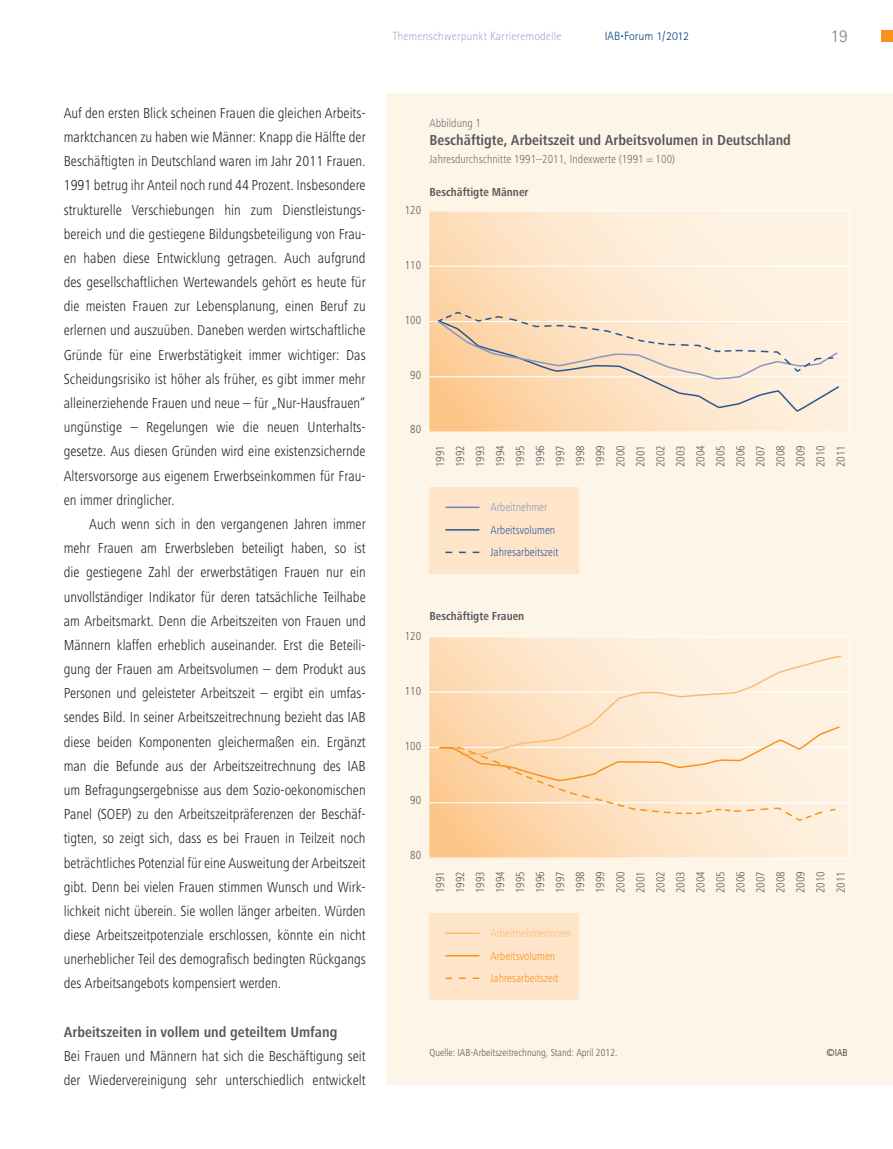
<style>
.page{position:relative;width:893px;height:1149px;background:#fff}
.page>*{position:absolute;margin:0;border:0;box-sizing:border-box;transform-origin:0 0}
.t1{font:300 18px "Rotis Sans Serif";color:#808285}
.t2{font:300 condensed 15px/24.2px "Frutiger Next LT";color:#231f20;text-align:justify}
.t3{font:700 condensed 15px "Frutiger Next LT";color:#57585a}
.t4{font:300 condensed 12px/20.1px "Frutiger Next LT";color:#57585a;text-align:justify}
.t5{font:300 condensed 12px "Frutiger Next LT";color:#6c6d70}
.t6{font:700 condensed 12px "Frutiger Next LT";color:#57585a}
.t7{font:300 12px "Rotis Sans Serif";color:#a0acce}
.t8{font:300 condensed 12px/22.5px "Frutiger Next LT";color:#285894}
.t9{font:300 condensed 12px/22.5px "Frutiger Next LT";color:#f7931d}
.t10{font:300 condensed 12px "Frutiger Next LT";color:#fcbb74}
.t11{font:300 12px "Rotis Sans Serif";color:#014081}
.t12{font:300 condensed 12px "Frutiger Next LT";color:#8798c1}
.t13{font:300 condensed 10.5px "Frutiger Next LT";color:#57585a}
.t14{font:300 condensed 10.5px "Frutiger Next LT";color:#231f20}
</style>
<div class="page">
<div style="left:881px;top:30px;width:12px;height:12px;background:#f7931d"></div>
<div style="left:387px;top:94px;width:506px;height:990px;background:#fef5e9"></div>
<svg style="left:429px;top:211px;width:418px;height:220px"></svg>
<hr style="left:428px;top:210px;width:422px;height:1px;background:#fff">
<hr style="left:428px;top:211px;width:1px;height:54px;background:#fff">
<hr style="left:849px;top:211px;width:1px;height:54px;background:#fff">
<hr style="left:428px;top:265px;width:422px;height:2px;background:#fff">
<hr style="left:428px;top:267px;width:1px;height:54px;background:#fff">
<hr style="left:849px;top:267px;width:1px;height:54px;background:#fff">
<hr style="left:428px;top:321px;width:422px;height:1px;background:#fff">
<hr style="left:428px;top:322px;width:1px;height:54px;background:#fff">
<hr style="left:849px;top:322px;width:1px;height:54px;background:#fff">
<hr style="left:428px;top:376px;width:422px;height:1px;background:#fff">
<hr style="left:428px;top:377px;width:1px;height:54px;background:#fff">
<hr style="left:849px;top:377px;width:1px;height:54px;background:#fff">
<hr style="left:428px;top:431px;width:422px;height:1px;background:#fff">
<div style="left:429px;top:487px;width:150px;height:87px;background:#fee5ca"></div>
<hr style="left:445px;top:506px;width:34px;height:2px;background:#7186b4">
<hr style="left:445px;top:529px;width:34px;height:1px;background:#285894">
<svg style="left:445px;top:551px;width:34px;height:2px"></svg>
<svg style="left:437px;top:311px;width:403px;height:101px"></svg>
<svg style="left:429px;top:637px;width:419px;height:220px"></svg>
<hr style="left:428px;top:636px;width:422px;height:1px;background:#fff">
<hr style="left:428px;top:637px;width:1px;height:54px;background:#fff">
<hr style="left:849px;top:637px;width:1px;height:54px;background:#fff">
<hr style="left:428px;top:691px;width:422px;height:1px;background:#fff">
<hr style="left:428px;top:692px;width:1px;height:54px;background:#fff">
<hr style="left:849px;top:692px;width:1px;height:54px;background:#fff">
<hr style="left:428px;top:746px;width:422px;height:1px;background:#fff">
<hr style="left:428px;top:747px;width:1px;height:54px;background:#fff">
<hr style="left:849px;top:747px;width:1px;height:54px;background:#fff">
<hr style="left:428px;top:801px;width:422px;height:2px;background:#fff">
<hr style="left:428px;top:803px;width:1px;height:54px;background:#fff">
<hr style="left:849px;top:803px;width:1px;height:54px;background:#fff">
<hr style="left:428px;top:857px;width:422px;height:1px;background:#fff">
<div style="left:429px;top:913px;width:150px;height:86px;background:#fee5ca"></div>
<hr style="left:445px;top:932px;width:34px;height:1px;background:#fcbb74">
<hr style="left:445px;top:954px;width:34px;height:2px;background:#f7931d">
<svg style="left:445px;top:977px;width:34px;height:1px"></svg>
<svg style="left:438px;top:654px;width:404px;height:167px"></svg>
<p class="t2" style="left:64px;top:102px;width:303px">Auf den ersten Blick scheinen Frauen die gleichen Arbeits&shy;marktchancen zu haben wie Männer: Knapp die Hälfte der Beschäftigten in Deutschland waren im Jahr 2011 Frauen.<br>1991 betrug ihr Anteil noch rund 44 Prozent. Insbesondere strukturelle Verschiebungen hin zum Dienstleistungs&shy;bereich und die gestiegene Bildungsbeteiligung von Frau&shy;en haben diese Entwicklung getragen. Auch aufgrund des gesellschaftlichen Wertewandels gehört es heute für die meisten Frauen zur Lebensplanung, einen Beruf zu erlernen und auszuüben. Daneben werden wirtschaftliche Gründe für eine Erwerbstätigkeit immer wichtiger: Das Scheidungsrisiko ist höher als früher, es gibt immer mehr alleinerziehende Frauen und neue – für „Nur-Hausfrauen“ ungünstige – Regelungen wie die neuen Unterhalts&shy;gesetze. Aus diesen Gründen wird eine existenzsichernde Altersvorsorge aus eigenem Erwerbseinkommen für Frau&shy;en immer dringlicher.</p>
<p class="t2" style="left:64px;top:513px;width:303px;text-indent:26px">Auch wenn sich in den vergangenen Jahren immer mehr Frauen am Erwerbsleben beteiligt haben, so ist die gestiegene Zahl der erwerbstätigen Frauen nur ein unvollständiger Indikator für deren tatsächliche Teilhabe am Arbeitsmarkt. Denn die Arbeitszeiten von Frauen und Männern klaffen erheblich auseinander. Erst die Beteili&shy;gung der Frauen am Arbeitsvolumen – dem Produkt aus Personen und geleisteter Arbeitszeit – ergibt ein umfas&shy;sendes Bild. In seiner Arbeitszeitrechnung bezieht das IAB diese beiden Komponenten gleichermaßen ein. Ergänzt man die Befunde aus der Arbeitszeitrechnung des IAB um Befragungsergebnisse aus dem Sozio-oekonomischen Panel (SOEP) zu den Arbeitszeitpräferenzen der Beschäf&shy;tigten, so zeigt sich, dass es bei Frauen in Teilzeit noch beträchtliches Potenzial für eine Ausweitung der Arbeitszeit gibt. Denn bei vielen Frauen stimmen Wunsch und Wirk&shy;lichkeit nicht überein. Sie wollen länger arbeiten. Würden diese Arbeitszeitpotenziale erschlossen, könnte ein nicht unerheblicher Teil des demografisch bedingten Rückgangs des Arbeitsangebots kompensiert werden.</p>
<p class="t3" style="left:64px;top:1025px;width:275px">Arbeitszeiten in vollem und geteiltem Umfang</p>
<p class="t2" style="left:64px;top:1044px;width:303px">Bei Frauen und Männern hat sich die Beschäftigung seit der Wiedervereinigung sehr unterschiedlich entwickelt</p>
<p class="t7" style="left:393px;top:32px;width:170px">Themenschwerpunkt Karrieremodelle</p>
<p class="t11" style="left:605px;top:32px;width:86px">IAB<sup>.</sup> Forum 1/2012</p>
<p class="t1" style="left:830px;top:30px;width:19px">19</p>
<p class="t5" style="left:429px;top:118px;width:53px">Abbildung 1</p>
<p class="t3" style="left:429px;top:134px;width:363px">Beschäftigte, Arbeitszeit und Arbeitsvolumen in Deutschland</p>
<p class="t5" style="left:429px;top:154px;width:247px">Jahresdurchschnitte 1991–2011, Indexwerte (1991 = 100)</p>
<p class="t4" style="left:405px;top:201px;width:18px">120</p>
<p class="t6" style="left:429px;top:187px;width:100px">Beschäftigte Männer</p>
<p class="t4" style="left:405px;top:256px;width:18px">110</p>
<p class="t4" style="left:405px;top:310px;width:18px">100</p>
<p class="t4" style="left:410px;top:365px;width:13px">90</p>
<p class="t4" style="left:410px;top:420px;width:13px">80</p>
<p class="t4" style="left:431px;top:467px;width:24px;rotate:-90deg">1991<br>1992<br>1993<br>1994<br>1995<br>1996<br>1997<br>1998<br>1999<br>2000<br>2001<br>2002<br>2003<br>2004<br>2005<br>2006<br>2007<br>2008<br>2009<br>2010<br>2011</p>
<p class="t12" style="left:490px;top:502px;width:58px">Arbeitnehmer</p>
<p class="t8" style="left:490px;top:519px;width:70px">Arbeitsvolumen<br>Jahresarbeitszeit</p>
<p class="t4" style="left:405px;top:626px;width:18px">120</p>
<p class="t6" style="left:429px;top:611px;width:96px">Beschäftigte Frauen</p>
<p class="t4" style="left:405px;top:681px;width:18px">110</p>
<p class="t4" style="left:405px;top:736px;width:18px">100</p>
<p class="t4" style="left:410px;top:791px;width:13px">90</p>
<p class="t4" style="left:410px;top:845px;width:13px">80</p>
<p class="t4" style="left:431px;top:892px;width:24px;rotate:-90deg">1991<br>1992<br>1993<br>1994<br>1995<br>1996<br>1997<br>1998<br>1999<br>2000<br>2001<br>2002<br>2003<br>2004<br>2005<br>2006<br>2007<br>2008<br>2009<br>2010<br>2011</p>
<p class="t10" style="left:490px;top:928px;width:82px">Arbeitnehmerinnen</p>
<p class="t9" style="left:490px;top:944px;width:70px">Arbeitsvolumen<br>Jahresarbeitszeit</p>
<p class="t13" style="left:429px;top:1048px;width:190px">Quelle: IAB-Arbeitszeitrechnung, Stand: April 2012.</p>
<p class="t14" style="left:826px;top:1047px;width:23px">©IAB</p>
</div>
